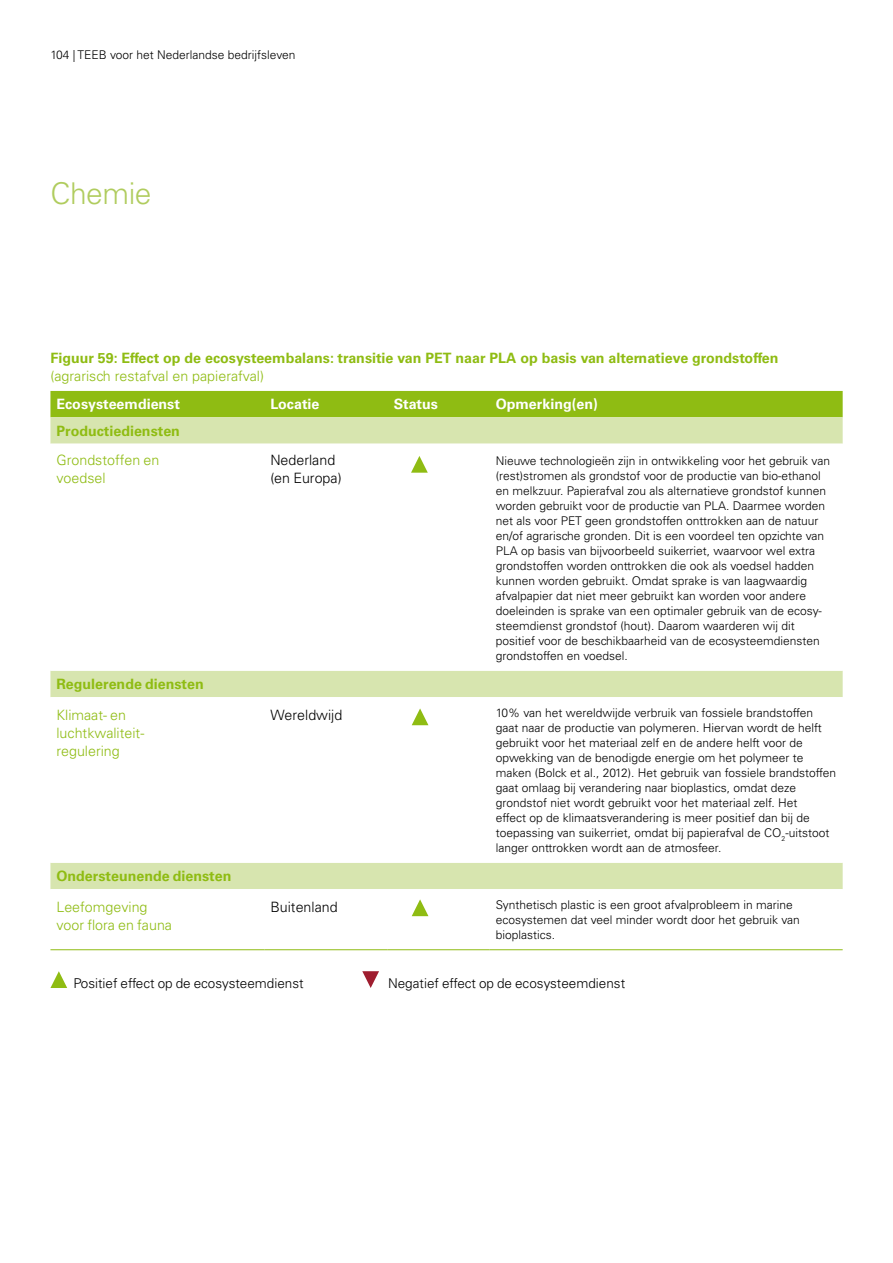
<style>
.page{position:relative;width:893px;height:1263px;background:#fff}
.page>*{position:absolute;margin:0;border:0;box-sizing:border-box;transform-origin:0 0}
.t1{font:300 30px "Univers LT Std";letter-spacing:-.015em;color:#b0cc5e}
.t2{font:700 14.25px "Univers LT Std";color:#8fbc13}
.t3{font:300 14.25px/18px "Univers LT Std";color:#8fbc13}
.t4{font:700 14.25px "Univers LT Std";color:#fff}
.t5{font:300 14.25px/18px "Univers LT Std";color:#000}
.t6{font:300 13.5px "Univers LT Std";color:#000}
.t7{font:300 12px/15px "Univers LT Std";color:#000}
</style>
<div class="page">
<div style="left:50px;top:391px;width:793px;height:26px;background:#8fbc13"></div>
<div style="left:50px;top:417px;width:793px;height:27px;background:#d7e5af"></div>
<svg style="left:50px;top:671px;width:793px;height:246px"></svg>
<hr style="left:50px;top:949px;width:214px;height:1px;background:#8fbc13">
<hr style="left:264px;top:949px;width:124px;height:1px;background:#8fbc13">
<hr style="left:388px;top:949px;width:102px;height:1px;background:#8fbc13">
<hr style="left:490px;top:949px;width:353px;height:1px;background:#8fbc13">
<svg style="left:411px;top:456px;width:17px;height:17px"></svg>
<svg style="left:412px;top:708px;width:16px;height:17px"></svg>
<svg style="left:412px;top:899px;width:16px;height:17px"></svg>
<svg style="left:50px;top:971px;width:17px;height:17px"></svg>
<svg style="left:362px;top:971px;width:17px;height:17px"></svg>
<p class="t7" style="left:50px;top:47px;width:247px">104 | TEEB voor het Nederlandse bedrijfsleven</p>
<h1 class="t1" style="left:50px;top:176px;width:103px">Chemie</h1>
<p class="t2" style="left:50px;top:350px;width:730px">Figuur 59: Effect op de ecosysteembalans: transitie van PET naar PLA op basis van alternatieve grondstoffen</p>
<p class="t3" style="left:50px;top:367px;width:215px">(agrarisch restafval en papierafval)</p>
<p class="t4" style="left:56px;top:396px;width:125px">Ecosysteemdienst</p>
<p class="t4" style="left:270px;top:396px;width:51px">Locatie</p>
<p class="t4" style="left:394px;top:396px;width:46px">Status</p>
<p class="t4" style="left:496px;top:396px;width:104px">Opmerking(en)</p>
<p class="t2" style="left:56px;top:422px;width:125px">Productiediensten</p>
<p class="t3" style="left:56px;top:451px;width:104px">Grondstoffen en voedsel</p>
<p class="t5" style="left:270px;top:451px;width:73px">Nederland (en Europa)</p>
<p class="t7" style="left:496px;top:453px;width:336px">Nieuwe technologieën zijn in ontwikkeling voor het gebruik van (rest)stromen als grondstof voor de productie van bio-ethanol en melkzuur. Papierafval zou als alternatieve grondstof kunnen worden gebruikt voor de productie van PLA. Daarmee worden net als voor PET geen grondstoffen onttrokken aan de natuur en/of agrarische gronden. Dit is een voordeel ten opzichte van PLA op basis van bijvoorbeeld suikerriet, waarvoor wel extra grondstoffen worden onttrokken die ook als voedsel hadden kunnen worden gebruikt. Omdat sprake is van laagwaardig afvalpapier dat niet meer gebruikt kan worden voor andere doeleinden is sprake van een optimaler gebruik van de ecosy&shy;steemdienst grondstof (hout). Daarom waarderen wij dit positief voor de beschikbaarheid van de ecosysteemdiensten grondstoffen en voedsel.</p>
<p class="t2" style="left:56px;top:676px;width:149px">Regulerende diensten</p>
<p class="t3" style="left:56px;top:706px;width:89px">Klimaat- en luchtkwaliteit&shy;regulering</p>
<p class="t5" style="left:270px;top:706px;width:74px">Wereldwijd</p>
<p class="t7" style="left:496px;top:705px;width:342px">10% van het wereldwijde verbruik van fossiele brandstoffen gaat naar de productie van polymeren. Hiervan wordt de helft gebruikt voor het materiaal zelf en de andere helft voor de opwekking van de benodigde energie om het polymeer te maken (Bolck et al., 2012). Het gebruik van fossiele brandstoffen gaat omlaag bij verandering naar bioplastics, omdat deze grondstof niet wordt gebruikt voor het materiaal zelf. Het<br>effect op de klimaatsverandering is meer positief dan bij de toepassing van suikerriet, omdat bij papierafval de CO<sub>2</sub>-uitstoot langer onttrokken wordt aan de atmosfeer.</p>
<p class="t2" style="left:56px;top:868px;width:176px">Ondersteunende diensten</p>
<p class="t3" style="left:56px;top:898px;width:117px">Leefomgeving voor flora en fauna</p>
<p class="t5" style="left:270px;top:898px;width:69px">Buitenland</p>
<p class="t7" style="left:496px;top:897px;width:306px">Synthetisch plastic is een groot afvalprobleem in marine ecosystemen dat veel minder wordt door het gebruik van bioplastics.</p>
<p class="t6" style="left:73px;top:975px;width:232px">Positief effect op de ecosysteemdienst</p>
<p class="t6" style="left:388px;top:975px;width:239px">Negatief effect op de ecosysteemdienst</p>
</div>
